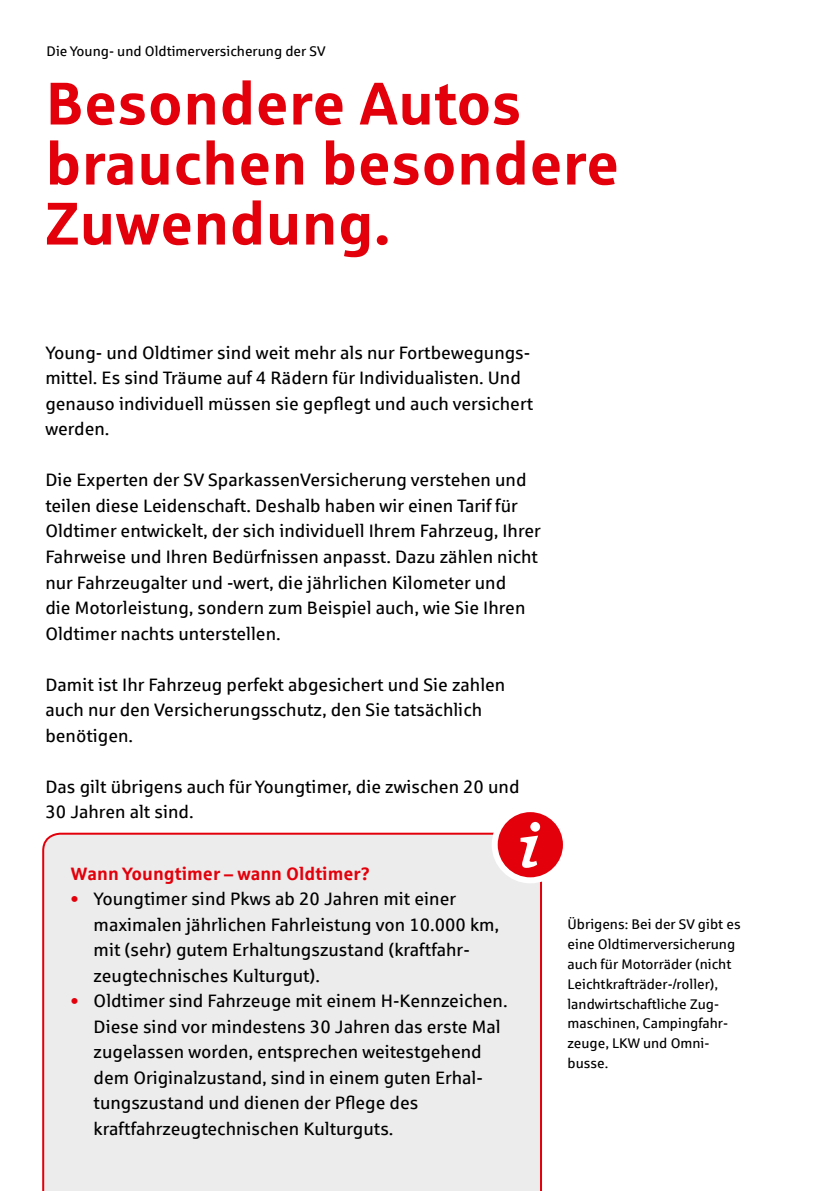
<style>
.page{position:relative;width:840px;height:1191px;background:#fff}
.page>*{position:absolute;margin:0;border:0;box-sizing:border-box;transform-origin:0 0}
.t1{font:700 60px/60px "Sparkasse Rg";color:#e3000b}
.t2{font:18px/25.6px "Sparkasse Rg";color:#000}
.t3{font:700 18px "Sparkasse Rg";color:#e3000b}
.t4{font:14px/19.8px "Sparkasse Rg";color:#000}
.s1{color:#e3000b}
</style>
<div class="page">
<div style="left:42px;top:832px;width:499px;height:359px;background:#ececec"></div>
<div style="left:494px;top:809px;width:71px;height:71px;background:#e3000b;border-radius:50%"></div>
<div style="left:491px;top:806px;width:77px;height:77px;border:6px solid #fff;border-radius:50%"></div>
<svg style="left:520px;top:822px;width:20px;height:46px"></svg>
<p class="t4" style="left:46px;top:41px;width:280px">Die Young- und Oldtimerversicherung der SV</p>
<h1 class="t1" style="left:45px;top:71px;width:575px">Besondere Autos brauchen besondere<br>Zuwendung.</h1>
<p class="t2" style="left:45px;top:339px;width:489px">Young- und Oldtimer sind weit mehr als nur Fortbewegungs&shy;mittel. Es sind Träume auf 4 Rädern für Individualisten. Und genauso individuell müssen sie gepflegt und auch versichert werden.</p>
<p class="t2" style="left:45px;top:467px;width:497px">Die Experten der SV SparkassenVersicherung verstehen und teilen diese Leidenschaft. Deshalb haben wir einen Tarif für Oldtimer entwickelt, der sich individuell Ihrem Fahrzeug, Ihrer Fahrweise und Ihren Bedürfnissen anpasst. Dazu zählen nicht nur Fahrzeugalter und -wert, die jährlichen Kilometer und<br>die Motorleistung, sondern zum Beispiel auch, wie Sie Ihren Oldtimer nachts unterstellen.</p>
<p class="t2" style="left:45px;top:671px;width:461px">Damit ist Ihr Fahrzeug perfekt abgesichert und Sie zahlen auch nur den Versicherungsschutz, den Sie tatsächlich benötigen.</p>
<p class="t2" style="left:45px;top:773px;width:475px">Das gilt übrigens auch für Youngtimer, die zwischen 20 und<br>30 Jahren alt sind.</p>
<p class="t3" style="left:71px;top:862px;width:300px">Wann Youngtimer – wann Oldtimer?</p>
<p class="t2" style="left:94px;top:885px;width:407px;text-indent:-23px"><span class="s1">•</span> Youngtimer sind Pkws ab 20 Jahren mit einer maximalen jährlichen Fahrleistung von 10.000 km, mit (sehr) gutem Erhaltungszustand (kraftfahr&shy;zeugtechnisches Kulturgut).</p>
<p class="t2" style="left:94px;top:987px;width:415px;text-indent:-23px"><span class="s1">•</span> Oldtimer sind Fahrzeuge mit einem H-Kennzeichen.<br>Diese sind vor mindestens 30 Jahren das erste Mal zugelassen worden, entsprechen weitestgehend dem Originalzustand, sind in einem guten Erhal&shy;tungszustand und dienen der Pflege des kraftfahrzeugtechnischen Kulturguts.</p>
<p class="t4" style="left:567px;top:914px;width:174px">Übrigens: Bei der SV gibt es eine Oldtimerversicherung auch für Motorräder (nicht<br>Leichtkrafträder-/roller), landwirtschaftliche Zug&shy;maschinen, Campingfahr&shy;zeuge, LKW und Omni&shy;busse.</p>
</div>
